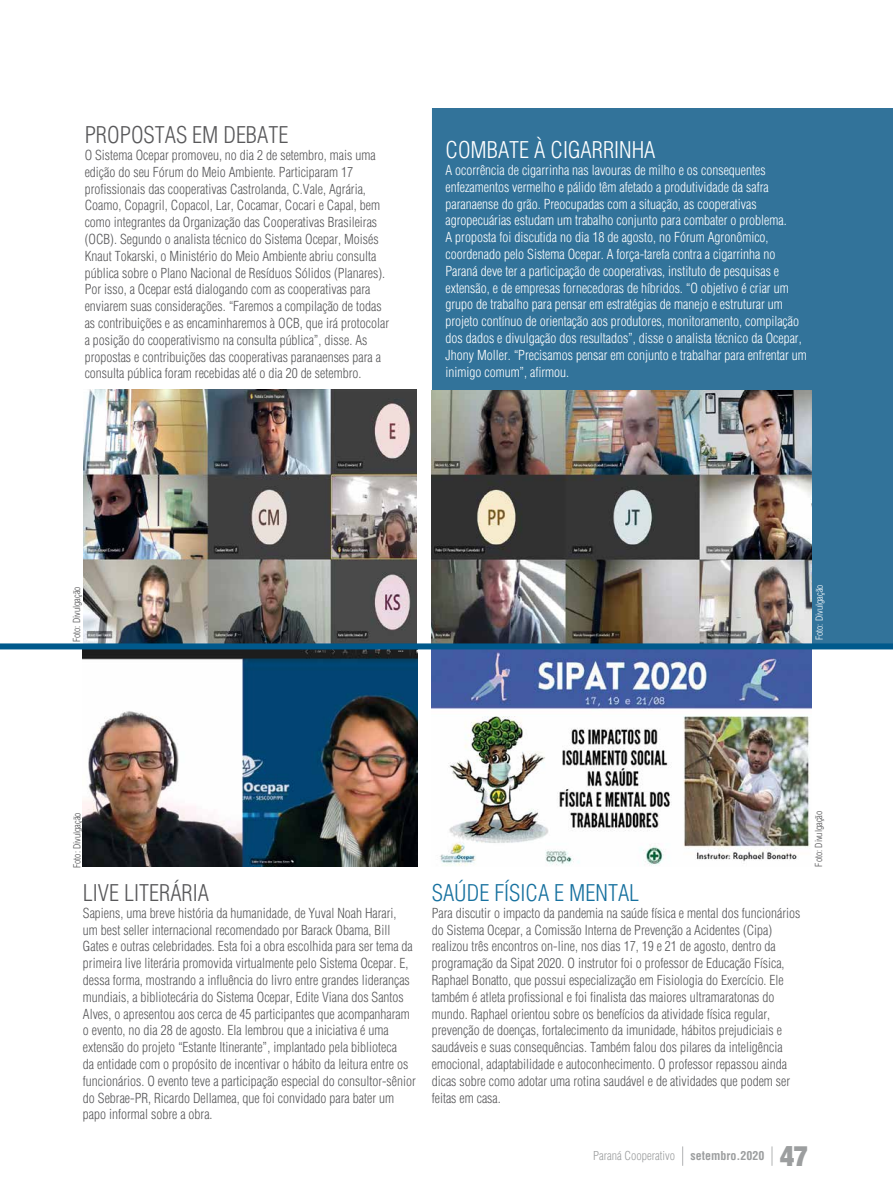
<style>
.page{position:relative;width:893px;height:1191px;background:#fff}
.page>*{position:absolute;margin:0;border:0;box-sizing:border-box;transform-origin:0 0}
.t1{font:30px "Sans Black Cond";color:#9c9e9f}
.t2{font:300 condensed 22.5px "Helvetica";color:#58585a}
.t3{font:300 condensed 22.5px "Helvetica";color:#fff}
.t4{font:300 condensed 22.5px "Helvetica";color:#17719f}
.t5{font:300 condensed 13.5px/16.8px "Helvetica";color:#58585a}
.t6{font:300 condensed 13.5px/16.8px "Helvetica";color:#fff}
.t7{font:300 condensed 12px "Helvetica";color:#9c9e9f}
.t8{font:700 condensed 12px "Helvetica";color:#9c9e9f}
.t9{font:300 condensed 9.45px "Helvetica";color:#4b4b4d}
.t10{font:300 condensed 9.45px "Helvetica";color:#fff}
</style>
<div class="page">
<svg style="left:682px;top:1146px;width:1px;height:19px"></svg>
<svg style="left:772px;top:1146px;width:1px;height:19px"></svg>
<img style="left:83px;top:649px;width:334px;height:218px">
<div style="left:432px;top:108px;width:461px;height:535px;background:#32739a"></div>
<img style="left:432px;top:390px;width:379px;height:476px">
<img style="left:84px;top:389px;width:333px;height:254px">
<div style="left:0;top:643px;width:893px;height:6px;background:#00598c"></div>
<h2 class="t2" style="left:85px;top:122px;width:205px">PROPOSTAS EM DEBATE</h2>
<p class="t5" style="left:85px;top:146px;width:306px">O Sistema Ocepar promoveu, no dia 2 de setembro, mais uma edição do seu Fórum do Meio Ambiente. Participaram 17 profissionais das cooperativas Castrolanda, C.Vale, Agrária, Coamo, Copagril, Copacol, Lar, Cocamar, Cocari e Capal, bem como integrantes da Organização das Cooperativas Brasileiras (OCB). Segundo o analista técnico do Sistema Ocepar, Moisés Knaut Tokarski, o Ministério do Meio Ambiente abriu consulta pública sobre o Plano Nacional de Resíduos Sólidos (Planares).<br>Por isso, a Ocepar está dialogando com as cooperativas para enviarem suas considerações. “Faremos a compilação de todas as contribuições e as encaminharemos à OCB, que irá protocolar a posição do cooperativismo na consulta pública”, disse. As propostas e contribuições das cooperativas paranaenses para a consulta pública foram recebidas até o dia 20 de setembro.</p>
<h2 class="t3" style="left:446px;top:137px;width:212px">COMBATE À CIGARRINHA</h2>
<p class="t6" style="left:446px;top:162px;width:363px">A ocorrência de cigarrinha nas lavouras de milho e os consequentes enfezamentos vermelho e pálido têm afetado a produtividade da safra paranaense do grão. Preocupadas com a situação, as cooperativas agropecuárias estudam um trabalho conjunto para combater o problema.<br>A proposta foi discutida no dia 18 de agosto, no Fórum Agronômico, coordenado pelo Sistema Ocepar. A força-tarefa contra a cigarrinha no Paraná deve ter a participação de cooperativas, instituto de pesquisas e extensão, e de empresas fornecedoras de híbridos. “O objetivo é criar um grupo de trabalho para pensar em estratégias de manejo e estruturar um projeto contínuo de orientação aos produtores, monitoramento, compilação dos dados e divulgação dos resultados”, disse o analista técnico da Ocepar, Jhony Moller. “Precisamos pensar em conjunto e trabalhar para enfrentar um inimigo comum”, afirmou.</p>
<p class="t9" style="left:71px;top:642px;width:57px;rotate:-90deg">Foto: Divulgação</p>
<p class="t10" style="left:814px;top:640px;width:57px;rotate:-90deg">Foto: Divulgação</p>
<p class="t9" style="left:72px;top:868px;width:57px;rotate:-90deg">Foto: Divulgação</p>
<p class="t9" style="left:813px;top:866px;width:57px;rotate:-90deg">Foto: Divulgação</p>
<h2 class="t2" style="left:83px;top:879px;width:128px">LIVE LITERÁRIA</h2>
<p class="t5" style="left:83px;top:904px;width:334px">Sapiens, uma breve história da humanidade, de Yuval Noah Harari,<br>um best seller internacional recomendado por Barack Obama, Bill Gates e outras celebridades. Esta foi a obra escolhida para ser tema da primeira live literária promovida virtualmente pelo Sistema Ocepar. E, dessa forma, mostrando a influência do livro entre grandes lideranças mundiais, a bibliotecária do Sistema Ocepar, Edite Viana dos Santos Alves, o apresentou aos cerca de 45 participantes que acompanharam o evento, no dia 28 de agosto. Ela lembrou que a iniciativa é uma extensão do projeto “Estante Itinerante”, implantado pela biblioteca<br>da entidade com o propósito de incentivar o hábito da leitura entre os funcionários. O evento teve a participação especial do consultor-sênior do Sebrae-PR, Ricardo Dellamea, que foi convidado para bater um papo informal sobre a obra.</p>
<h2 class="t4" style="left:432px;top:879px;width:209px">SAÚDE FÍSICA E MENTAL</h2>
<p class="t5" style="left:432px;top:904px;width:370px">Para discutir o impacto da pandemia na saúde física e mental dos funcionários do Sistema Ocepar, a Comissão Interna de Prevenção a Acidentes (Cipa) realizou três encontros on-line, nos dias 17, 19 e 21 de agosto, dentro da programação da Sipat 2020. O instrutor foi o professor de Educação Física, Raphael Bonatto, que possui especialização em Fisiologia do Exercício. Ele também é atleta profissional e foi finalista das maiores ultramaratonas do mundo. Raphael orientou sobre os benefícios da atividade física regular, prevenção de doenças, fortalecimento da imunidade, hábitos prejudiciais e saudáveis e suas consequências. Também falou dos pilares da inteligência emocional, adaptabilidade e autoconhecimento. O professor repassou ainda dicas sobre como adotar uma rotina saudável e de atividades que podem ser feitas em casa.</p>
<p class="t7" style="left:593px;top:1148px;width:83px">Paraná Cooperativo</p>
<p class="t8" style="left:690px;top:1148px;width:75px">setembro.2020</p>
<h1 class="t1" style="left:780px;top:1137px;width:30px">47</h1>
</div>
